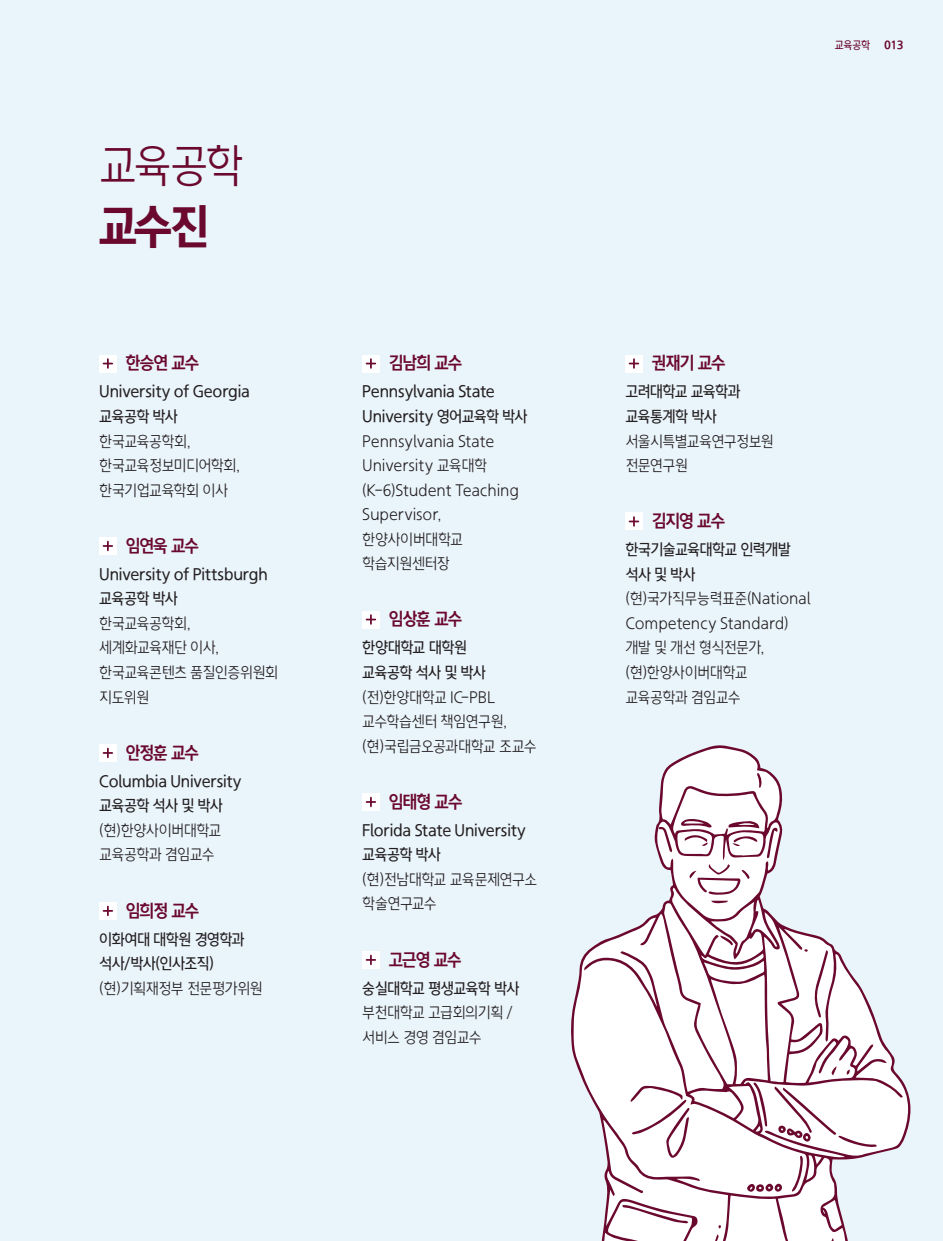
<style>
.page{position:relative;width:943px;height:1241px;background:#fff}
.page>*{position:absolute;margin:0;border:0;box-sizing:border-box;transform-origin:0 0}
.t1{font:43.75px "HYCU Gothic L";color:#6a082e}
.t2{font:43.75px "HYCU Gothic EB";color:#6a082e}
.t3{font:16.62px "HYCU Gothic B";letter-spacing:-.04em;color:#6a082e}
.t4{font:14.88px/24.5px "HYCU Gothic L";letter-spacing:-.02em;color:#231f20}
.t5{font:14.88px/24.5px "HYCU Gothic M";letter-spacing:-.015em;color:#231f20}
.t6{font:14.88px "HYCU Gothic M";letter-spacing:-.04em;color:#231f20}
.t7{font:10.5px "HYCU Gothic M";color:#6a082e}
.t8{font:10.5px "HYCU Gothic EB";color:#6a082e}
</style>
<div class="page">
<div style="left:0;top:0;width:943px;height:1240px;background:#eaf4fb"></div>
<div style="left:99px;top:355px;width:17px;height:17px;background:#fff"></div>
<svg style="left:103px;top:359px;width:9px;height:9px"></svg>
<div style="left:99px;top:537px;width:17px;height:17px;background:#fff"></div>
<svg style="left:103px;top:541px;width:9px;height:9px"></svg>
<div style="left:99px;top:744px;width:17px;height:17px;background:#fff"></div>
<svg style="left:103px;top:748px;width:9px;height:9px"></svg>
<div style="left:99px;top:902px;width:17px;height:17px;background:#fff"></div>
<svg style="left:103px;top:906px;width:9px;height:9px"></svg>
<div style="left:362px;top:355px;width:17px;height:17px;background:#fff"></div>
<svg style="left:366px;top:359px;width:9px;height:9px"></svg>
<div style="left:625px;top:355px;width:17px;height:17px;background:#fff"></div>
<svg style="left:629px;top:359px;width:9px;height:9px"></svg>
<div style="left:362px;top:611px;width:17px;height:17px;background:#fff"></div>
<svg style="left:366px;top:615px;width:9px;height:9px"></svg>
<div style="left:625px;top:513px;width:17px;height:17px;background:#fff"></div>
<svg style="left:629px;top:517px;width:9px;height:9px"></svg>
<div style="left:362px;top:793px;width:17px;height:17px;background:#fff"></div>
<svg style="left:366px;top:797px;width:9px;height:9px"></svg>
<div style="left:362px;top:951px;width:17px;height:17px;background:#fff"></div>
<svg style="left:366px;top:955px;width:9px;height:9px"></svg>
<svg style="left:571px;top:745px;width:339px;height:495px;fill:#fcfbfb"></svg>
<p class="t1" style="left:99px;top:142px;width:145px">교육공학</p>
<p class="t2" style="left:99px;top:203px;width:110px">교수진</p>
<p class="t3" style="left:126px;top:354px;width:75px">한승연 교수</p>
<p class="t5" style="left:99px;top:380px;width:152px">University of Georgia</p>
<p class="t5" style="left:99px;top:405px;width:80px">교육공학 박사</p>
<p class="t4" style="left:99px;top:429px;width:142px">한국교육공학회, 한국교육정보미디어학회, 한국기업교육학회 이사</p>
<p class="t3" style="left:126px;top:536px;width:75px">임연욱 교수</p>
<p class="t5" style="left:99px;top:563px;width:170px">University of Pittsburgh 교육공학 박사</p>
<p class="t4" style="left:99px;top:612px;width:93px">한국교육공학회,</p>
<p class="t4" style="left:99px;top:636px;width:121px">세계화교육재단 이사,</p>
<p class="t4" style="left:99px;top:661px;width:180px">한국교육콘텐츠 품질인증위원회 지도위원</p>
<p class="t3" style="left:126px;top:743px;width:75px">안정훈 교수</p>
<p class="t5" style="left:99px;top:770px;width:144px">Columbia University 교육공학 석사 및 박사</p>
<p class="t4" style="left:99px;top:819px;width:124px">(현)한양사이버대학교 교육공학과 겸임교수</p>
<p class="t3" style="left:126px;top:901px;width:75px">임희정 교수</p>
<p class="t5" style="left:99px;top:927px;width:147px">이화여대 대학원 경영학과 석사/박사(인사조직)</p>
<p class="t4" style="left:99px;top:976px;width:165px">(현)기획재정부 전문평가위원</p>
<p class="t3" style="left:389px;top:354px;width:75px">김남희 교수</p>
<p class="t5" style="left:362px;top:380px;width:166px">Pennsylvania State<br>University 영어교육학 박사</p>
<p class="t4" style="left:362px;top:429px;width:158px">Pennsylvania State<br>University 교육대학 (K-6)Student Teaching<br>Supervisor,</p>
<p class="t4" style="left:362px;top:527px;width:102px">한양사이버대학교 학습지원센터장</p>
<p class="t3" style="left:389px;top:610px;width:75px">임상훈 교수</p>
<p class="t5" style="left:362px;top:636px;width:106px">한양대학교 대학원</p>
<p class="t5" style="left:362px;top:661px;width:125px">교육공학 석사 및 박사</p>
<p class="t4" style="left:362px;top:685px;width:146px">(전)한양대학교 IC-PBL 교수학습센터 책임연구원,</p>
<p class="t4" style="left:362px;top:734px;width:176px">(현)국립금오공과대학교 조교수</p>
<p class="t3" style="left:389px;top:792px;width:75px">임태형 교수</p>
<p class="t5" style="left:362px;top:819px;width:165px">Florida State University 교육공학 박사</p>
<p class="t4" style="left:362px;top:868px;width:176px">(현)전남대학교 교육문제연구소 학술연구교수</p>
<p class="t3" style="left:389px;top:950px;width:74px">고근영 교수</p>
<p class="t5" style="left:362px;top:976px;width:158px">숭실대학교 평생교육학 박사</p>
<p class="t4" style="left:362px;top:1001px;width:152px">부천대학교 고급회의기획 / 서비스 경영 겸임교수</p>
<p class="t7" style="left:834px;top:39px;width:36px">교육공학</p>
<p class="t8" style="left:884px;top:39px;width:20px">013</p>
<p class="t3" style="left:651px;top:354px;width:75px">권재기 교수</p>
<p class="t6" style="left:625px;top:384px;width:116px">고려대학교 교육학과</p>
<p class="t5" style="left:625px;top:405px;width:93px">교육통계학 박사</p>
<p class="t4" style="left:625px;top:429px;width:150px">서울시특별교육연구정보원 전문연구원</p>
<p class="t3" style="left:651px;top:512px;width:75px">김지영 교수</p>
<p class="t5" style="left:625px;top:538px;width:167px">한국기술교육대학교 인력개발 석사 및 박사</p>
<p class="t4" style="left:625px;top:587px;width:187px">(현)국가직무능력표준(National<br>Competency Standard) 개발 및 개선 형식전문가,</p>
<p class="t4" style="left:625px;top:661px;width:124px">(현)한양사이버대학교</p>
<p class="t4" style="left:625px;top:685px;width:117px">교육공학과 겸임교수</p>
</div>
